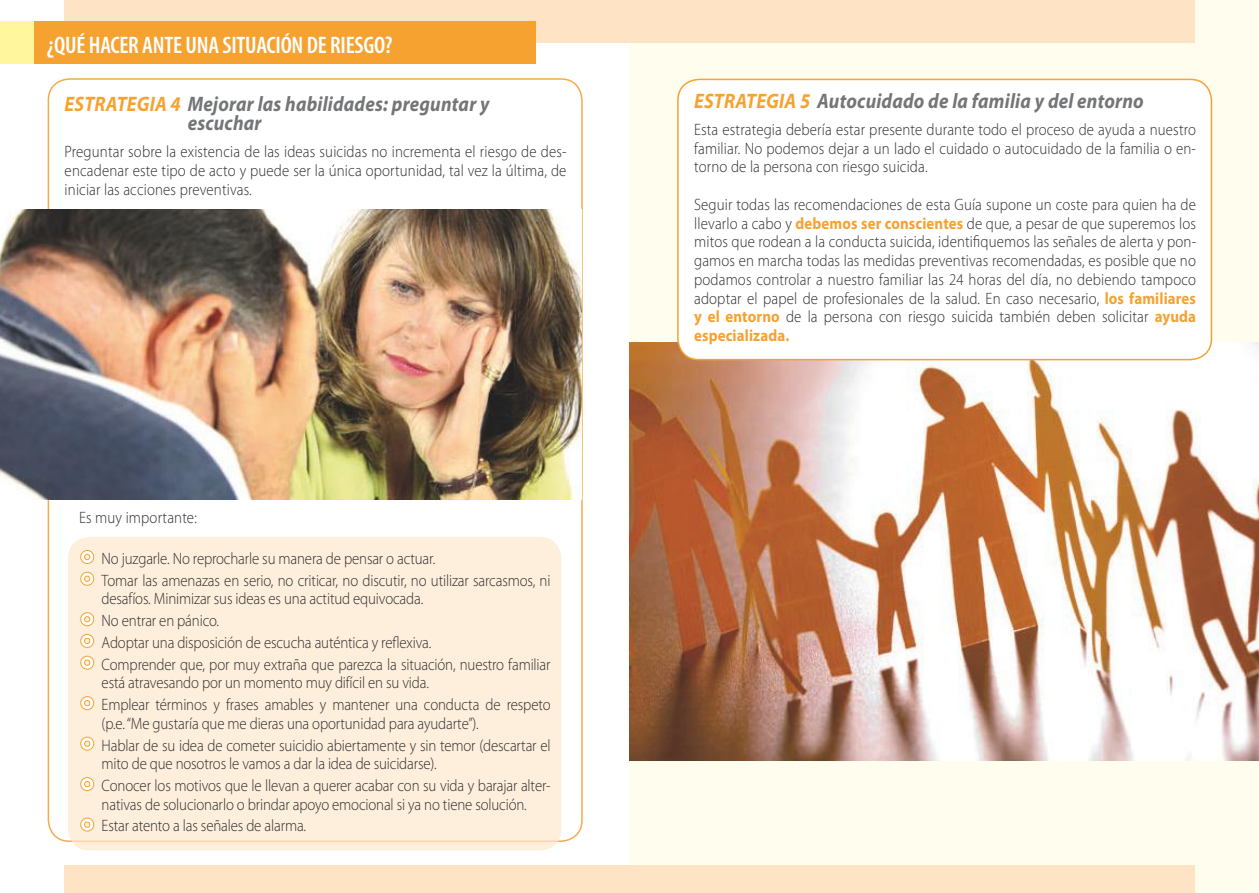
<style>
.page{position:relative;width:1259px;height:893px;background:#fff}
.page>*{position:absolute;margin:0;border:0;box-sizing:border-box;transform-origin:0 0}
.t1{font:600 condensed 24px "Myriad Pro";letter-spacing:-.01em;color:#fff}
.t2{font:italic 700 21px/18.8px "Myriad Pro";letter-spacing:.01em;color:#747577;scale:.9 1}
.t3{font:300 16.5px/18.8px "Myriad Pro";letter-spacing:-.01em;color:#2d2c2e;scale:.9 1}
.t4{font:300 16.5px "Myriad Pro";letter-spacing:.01em;color:#2d2c2e;scale:.9 1}
.s1{color:#f5a231}
.s2{font-weight:700;color:#f5a231}
</style>
<div class="page">
<div style="left:0;top:21px;width:63px;height:43px;background:#fff69d"></div>
<div style="left:64px;top:0;width:565px;height:43px;background:#fee4c4"></div>
<div style="left:64px;top:865px;width:565px;height:28px;background:#fee4c4"></div>
<div style="left:34px;top:21px;width:502px;height:43px;background:#f5a231"></div>
<div style="left:629px;top:0;width:630px;height:893px;background:#fffdee"></div>
<img style="left:629px;top:342px;width:630px;height:418px">
<div style="left:629px;top:0;width:566px;height:43px;background:#fee4c4"></div>
<div style="left:629px;top:865px;width:566px;height:28px;background:#fee4c4"></div>
<div style="left:68px;top:537px;width:493px;height:313px;background:#feefdc;border-radius:21px"></div>
<svg style="left:80px;top:550px;width:14px;height:14px"></svg>
<svg style="left:80px;top:571px;width:14px;height:15px"></svg>
<svg style="left:80px;top:612px;width:14px;height:14px"></svg>
<svg style="left:80px;top:634px;width:14px;height:14px"></svg>
<svg style="left:80px;top:655px;width:14px;height:15px"></svg>
<svg style="left:80px;top:696px;width:14px;height:14px"></svg>
<svg style="left:80px;top:736px;width:14px;height:15px"></svg>
<svg style="left:80px;top:777px;width:14px;height:14px"></svg>
<svg style="left:80px;top:817px;width:14px;height:15px"></svg>
<img style="left:0;top:209px;width:581px;height:291px">
<div style="left:678px;top:79px;width:533px;height:281px;background:#fff;border-radius:21px"></div>
<div style="left:677px;top:79px;width:535px;height:281px;border:2px solid #f5a231;border-radius:21px"></div>
<h1 class="t1" style="left:47px;top:30px;width:347px">¿QUÉ HACER ANTE UNA SITUACIÓN DE RIESGO?</h1>
<p class="t2" style="left:188px;top:94px;width:337px;text-indent:-123px"><span class="s1">ESTRATEGIA 4</span> Mejorar las habilidades: preguntar y escuchar</p>
<p class="t3" style="left:65px;top:142px;width:559px;text-align:justify">Preguntar sobre la existencia de las ideas suicidas no incrementa el riesgo de des&shy;encadenar este tipo de acto y puede ser la única oportunidad, tal vez la última, de iniciar las acciones preventivas.</p>
<p class="t4" style="left:79px;top:507px;width:132px">Es muy importante:</p>
<p class="t3" style="left:102px;top:547px;width:500px;line-height:21.8px">No juzgarle. No reprocharle su manera de pensar o actuar.<br>Tomar las amenazas en serio, no criticar, no discutir, no utilizar sarcasmos, ni</p>
<p class="t3" style="left:102px;top:588px;width:500px;line-height:21.8px">desafíos. Minimizar sus ideas es una actitud equivocada.<br>No entrar en pánico.<br>Adoptar una disposición de escucha auténtica y reflexiva.<br>Comprender que, por muy extraña que parezca la situación, nuestro familiar</p>
<p class="t3" style="left:102px;top:672px;width:500px;line-height:21.8px">está atravesando por un momento muy difícil en su vida.<br>Emplear términos y frases amables y mantener una conducta de respeto</p>
<p class="t3" style="left:102px;top:712px;width:500px;line-height:21.8px">(p.e. “Me gustaría que me dieras una oportunidad para ayudarte”).<br>Hablar de su idea de cometer suicidio abiertamente y sin temor (descartar el</p>
<p class="t3" style="left:102px;top:753px;width:500px;line-height:21.8px">mito de que nosotros le vamos a dar la idea de suicidarse).<br>Conocer los motivos que le llevan a querer acabar con su vida y barajar alter-</p>
<p class="t3" style="left:102px;top:793px;width:474px;line-height:21.8px">nativas de solucionarlo o brindar apoyo emocional si ya no tiene solución.<br>Estar atento a las señales de alarma.</p>
<p class="t2" style="left:694px;top:90px;width:501px"><span class="s1">ESTRATEGIA 5</span> Autocuidado de la familia y del entorno</p>
<p class="t3" style="left:694px;top:120px;width:559px;text-align:justify">Esta estrategia debería estar presente durante todo el proceso de ayuda a nuestro familiar. No podemos dejar a un lado el cuidado o autocuidado de la familia o en&shy;torno de la persona con riesgo suicida.</p>
<p class="t3" style="left:694px;top:195px;width:559px;text-align:justify">Seguir todas las recomendaciones de esta Guía supone un coste para quien ha de llevarlo a cabo y <span class="s2">debemos ser conscientes</span> de que, a pesar de que superemos los mitos que rodean a la conducta suicida, identifiquemos las señales de alerta y pon&shy;gamos en marcha todas las medidas preventivas recomendadas, es posible que no podamos controlar a nuestro familiar las 24 horas del día, no debiendo tampoco adoptar el papel de profesionales de la salud. En caso necesario, <span class="s2">los familiares y el entorno</span> de la persona con riesgo suicida también deben solicitar <span class="s2">ayuda especializada.</span></p>
</div>
